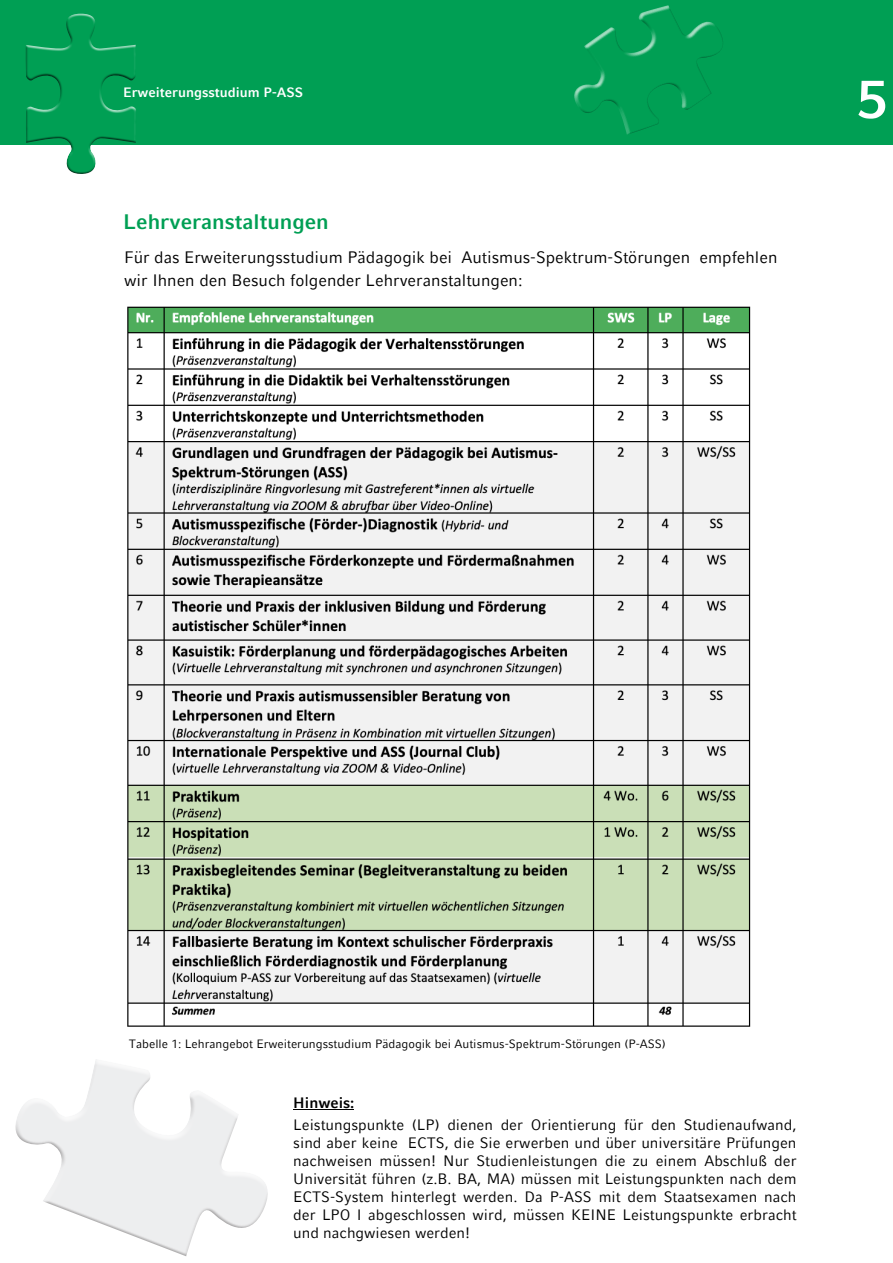
<style>
.page{position:relative;width:893px;height:1263px;background:#fff}
.page>*{position:absolute;margin:0;border:0;box-sizing:border-box;transform-origin:0 0}
.t1{font:700 54px "LMU Compatil Fact";color:#fff}
.Head_14pt_Farbe{font:700 21px "LMU Compatil Fact";color:#009f54}
.Head_14pt_Farbe-2{font:16.5px/23.2px "LMU Compatil Fact";color:#000}
.t2{font:15px/18px "LMU Compatil Fact";color:#000;text-align:justify}
.t3{font:700 15px "LMU Compatil Fact";color:#000}
.t4{font:700 13.5px "LMU Compatil Fact";color:#fff}
.t5{font:12px "LMU Compatil Fact";color:#000}
</style>
<div class="page">
<div style="left:0;top:0;width:893px;height:144px;background:#009f54"></div>
<div style="left:25px;top:13px;width:114px;height:153px;background:#fff;opacity:.75"></div>
<div style="left:25px;top:19px;width:114px;height:157px;background:#231f20;opacity:.75"></div>
<svg style="left:550px;top:5px;width:195px;height:140px"></svg>
<svg style="left:15px;top:1060px;width:279px;height:196px"></svg>
<img style="left:127px;top:306px;width:624px;height:721px">
<hr style="left:294px;top:1109px;width:60px;height:1px;background:#000">
<p class="t4" style="left:123px;top:85px;width:181px">Erweiterungsstudium P-ASS</p>
<h1 class="t1" style="left:857px;top:68px;width:32px">5</h1>
<p class="Head_14pt_Farbe" style="left:123px;top:210px;width:207px">Lehrveranstaltungen</p>
<p class="Head_14pt_Farbe-2" style="left:124px;top:246px;width:655px">Für das Erweiterungsstudium Pädagogik bei Autismus-Spektrum-Störungen empfehlen wir Ihnen den Besuch folgender Lehrveranstaltungen:</p>
<p class="t5" style="left:129px;top:1037px;width:539px">Tabelle 1: Lehrangebot Erweiterungsstudium Pädagogik bei Autismus-Spektrum-Störungen (P-ASS)</p>
<p class="t3" style="left:293px;top:1094px;width:63px">Hinweis:</p>
<p class="t2" style="left:293px;top:1115px;width:505px">Leistungspunkte (LP) dienen der Orientierung für den Studienaufwand, sind aber keine ECTS, die Sie erwerben und über universitäre Prüfungen nachweisen müssen! Nur Studienleistungen die zu einem Abschluß der Universität führen (z.B. BA, MA) müssen mit Leistungspunkten nach dem ECTS-System hinterlegt werden. Da P-ASS mit dem Staatsexamen nach der LPO I abgeschlossen wird, müssen KEINE Leistungspunkte erbracht und nachgwiesen werden!</p>
</div>
